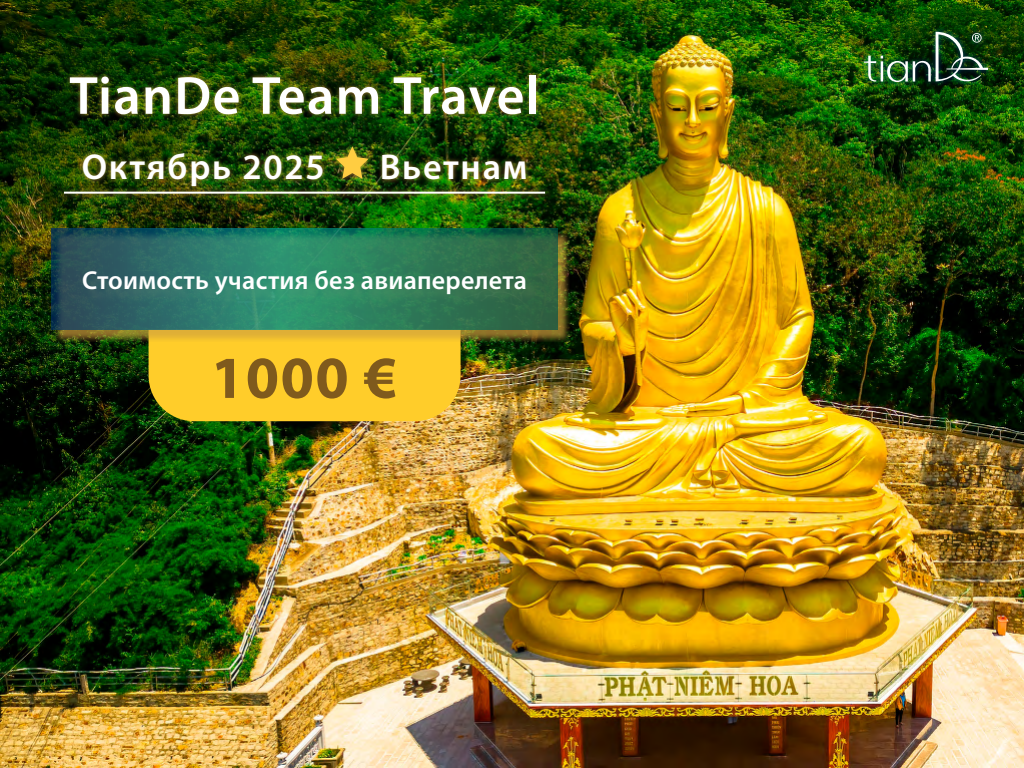
<style>
.page{position:relative;width:1024px;height:768px;background:#fff}
.page>*{position:absolute;margin:0;border:0;box-sizing:border-box;transform-origin:0 0}
.t1{font:700 60px "Myriad Pro";color:#7f5a1d}
.t2{font:600 54px "Myriad Pro";letter-spacing:.025em;color:#fff}
.t3{font:600 36px "Myriad Pro";letter-spacing:.05em;color:#fff}
.t4{font:600 26px "Myriad Pro";letter-spacing:.01em;color:#fff}
</style>
<div class="page">
<img style="left:0;top:0;width:1024px;height:768px">
<div style="left:66px;top:71px;width:475px;height:48px;background:#d1a23c;opacity:.76"></div>
<div style="left:78px;top:142px;width:453px;height:49px;background:#d1a23c;opacity:.76"></div>
<svg style="left:336px;top:146px;width:33px;height:33px"></svg>
<div style="left:59px;top:186px;width:491px;height:13px;background:#d1a23c;opacity:.76"></div>
<hr style="left:64px;top:192px;width:481px;height:2px;background:#fff">
<div style="left:149px;top:342px;width:312px;height:79px;background:#ffcd2a"></div>
<img style="left:53px;top:230px;width:517px;height:112px">
<svg style="left:52px;top:229px;width:506px;height:101px;background:#2c745d"></svg>
<div style="left:859px;top:26px;width:135px;height:61px;background:#007fd6;opacity:.5"></div>
<img style="left:864px;top:32px;width:124px;height:52px">
<h2 class="t2" style="left:69px;top:61px;width:472px">TianDe Team Travel</h2>
<h3 class="t3" style="left:82px;top:144px;width:245px">Октябрь 2025</h3>
<h3 class="t3" style="left:380px;top:144px;width:149px">Вьетнам</h3>
<p class="t4" style="left:82px;top:264px;width:446px">Стоимость участия без авиаперелета</p>
<h1 class="t1" style="left:211px;top:339px;width:188px">1000 €</h1>
</div>
